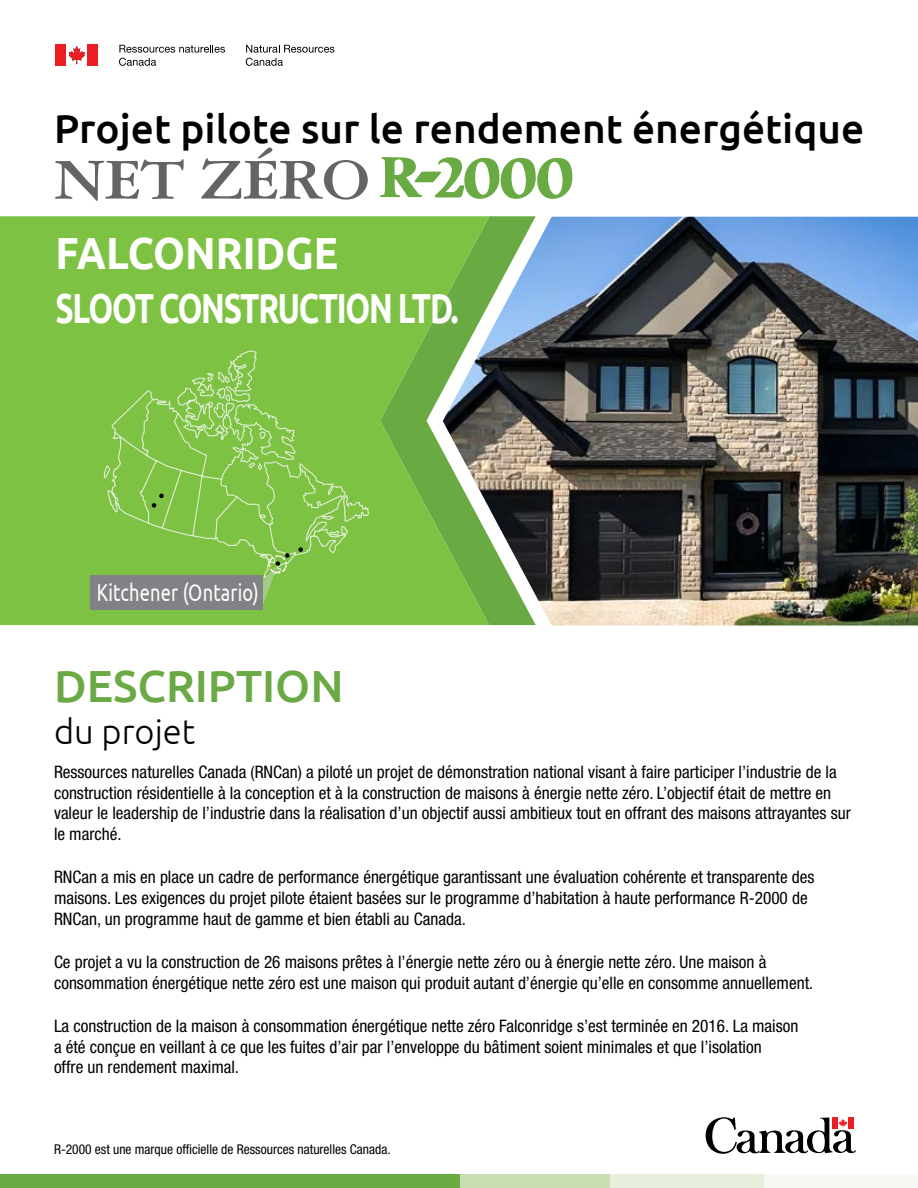
<style>
.page{position:relative;width:918px;height:1188px;background:#fff}
.page>*{position:absolute;margin:0;border:0;box-sizing:border-box;transform-origin:0 0}
.t1{font:700 61.5px "Garamond Three";letter-spacing:-.015em;color:#636466;scale:1.08 1}
.t2{font:700 45px "Ubuntu";color:#fff;scale:.9 1}
.t3{font:500 45px "Ubuntu";color:#6aa943}
.t4{font:700 42px "Ubuntu";letter-spacing:-.04em;color:#fff;scale:.75 1}
.t5{font:500 40.5px "Ubuntu";color:#000}
.t6{font:300 34.5px "Ubuntu";color:#000}
.t7{font:24.3px "Ubuntu";letter-spacing:.01em;color:#fff;scale:.75 1}
.t8{font:condensed 17.25px/20.7px "Helvetica Neue LT Std";color:#000}
.t9{font:condensed 13.5px "Helvetica Neue LT Std";color:#000}
</style>
<div class="page">
<svg style="left:0;top:216px;width:489px;height:409px;fill:#7dc243"></svg>
<div style="left:0;top:1174px;width:461px;height:14px;background:#6aaa43"></div>
<div style="left:461px;top:1174px;width:153px;height:14px;background:#c8deb2"></div>
<div style="left:764px;top:1174px;width:154px;height:14px;background:#f7faf4"></div>
<div style="left:611px;top:1174px;width:153px;height:14px;background:#e6efdc"></div>
<div style="left:56px;top:44px;width:10px;height:22px;background:#ed1d24"></div>
<svg style="left:69px;top:46px;width:16px;height:18px"></svg>
<div style="left:88px;top:44px;width:10px;height:22px;background:#ed1d24"></div>
<svg style="left:119px;top:45px;width:106px;height:21px"></svg>
<svg style="left:246px;top:45px;width:88px;height:21px"></svg>
<svg style="left:380px;top:157px;width:192px;height:42px"></svg>
<img style="left:443px;top:217px;width:475px;height:409px">
<svg style="left:103px;top:351px;width:266px;height:227px"></svg>
<svg style="left:152px;top:494px;width:12px;height:14px"></svg>
<svg style="left:298px;top:547px;width:5px;height:5px"></svg>
<div style="left:90px;top:575px;width:173px;height:35px;background:#818285"></div>
<svg style="left:261px;top:553px;width:29px;height:57px"></svg>
<svg style="left:706px;top:1117px;width:150px;height:37px"></svg>
<h1 class="t5" style="left:54px;top:103px;width:812px">Projet pilote sur le rendement énergétique</h1>
<h1 class="t1" style="left:54px;top:146px;width:294px">NET ZÉRO</h1>
<h1 class="t2" style="left:56px;top:226px;width:316px">FALCONRIDGE</h1>
<h1 class="t4" style="left:56px;top:283px;width:539px">SLOOT CONSTRUCTION LTD.</h1>
<p class="t7" style="left:97px;top:577px;width:218px">Kitchener (Ontario)</p>
<h2 class="t3" style="left:54px;top:657px;width:291px">DESCRIPTION</h2>
<h2 class="t6" style="left:54px;top:711px;width:143px">du projet</h2>
<p class="t8" style="left:54px;top:761px;width:798px">Ressources naturelles Canada (RNCan) a piloté un projet de démonstration national visant à faire participer l’industrie de la construction résidentielle à la conception et à la construction de maisons à énergie nette zéro. L’objectif était de mettre en valeur le leadership de l’industrie dans la réalisation d’un objectif aussi ambitieux tout en offrant des maisons attrayantes sur le marché.</p>
<p class="t8" style="left:54px;top:867px;width:762px">RNCan a mis en place un cadre de performance énergétique garantissant une évaluation cohérente et transparente des maisons. Les exigences du projet pilote étaient basées sur le programme d’habitation à haute performance R-2000 de<br>RNCan, un programme haut de gamme et bien établi au Canada.</p>
<p class="t8" style="left:54px;top:951px;width:761px">Ce projet a vu la construction de 26 maisons prêtes à l’énergie nette zéro ou à énergie nette zéro. Une maison à consommation énergétique nette zéro est une maison qui produit autant d’énergie qu’elle en consomme annuellement.</p>
<p class="t8" style="left:54px;top:1015px;width:746px">La construction de la maison à consommation énergétique nette zéro Falconridge s’est terminée en 2016. La maison a été conçue en veillant à ce que les fuites d’air par l’enveloppe du bâtiment soient minimales et que l’isolation<br>offre un rendement maximal.</p>
<p class="t9" style="left:54px;top:1141px;width:338px">R-2000 est une marque officielle de Ressources naturelles Canada.</p>
</div>
